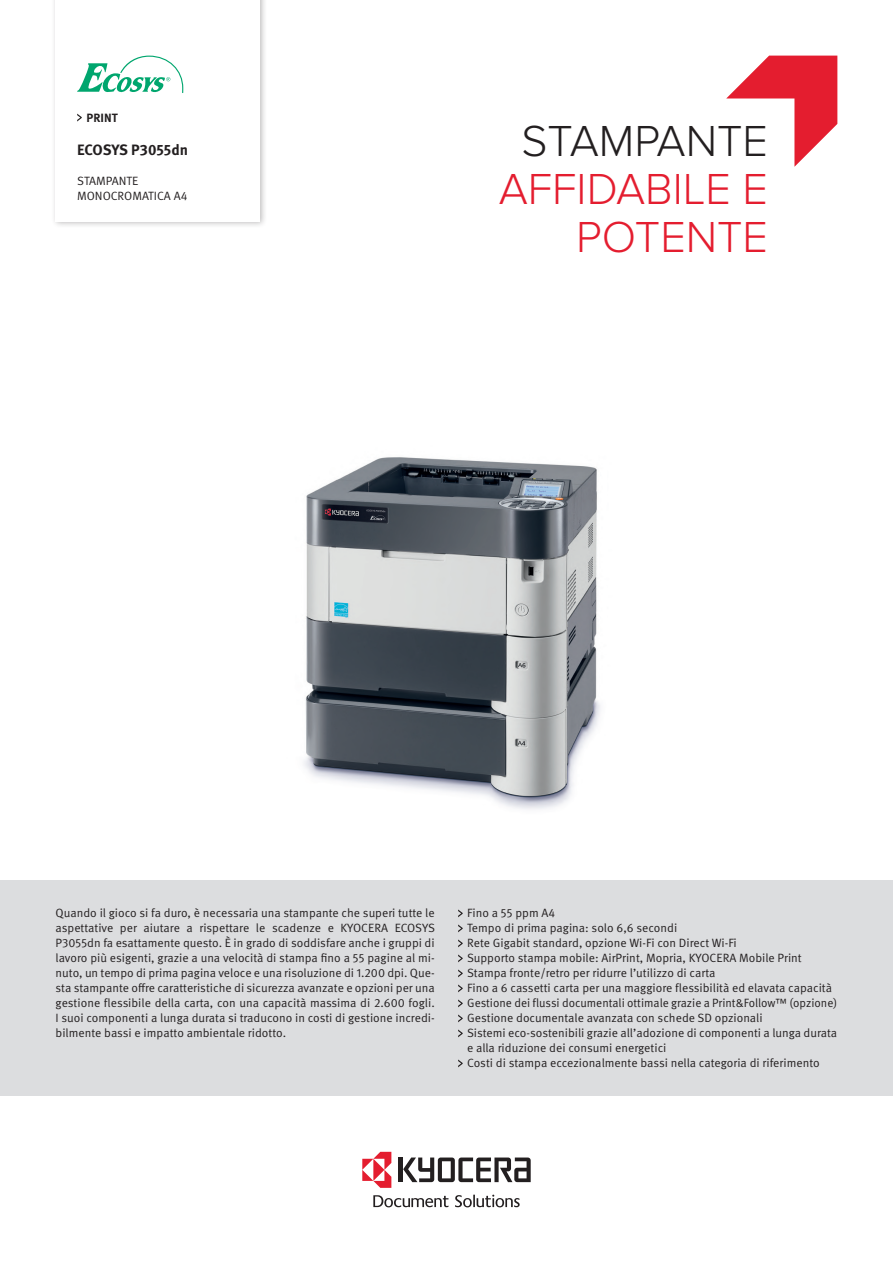
<style>
.page{position:relative;width:893px;height:1263px;background:#fff}
.page>*{position:absolute;margin:0;border:0;box-sizing:border-box;transform-origin:0 0}
.Headline{font:300 45px "Proxima Nova";color:#e41d2f}
.Headline-2{font:300 45px "Proxima Nova";color:#231f20}
.t1{font:700 15px "Meta Pro";color:#231f20}
.Bodycopy{font:12px/15px "Meta Pro Norm";color:#231f20}
.t2{font:700 12px "Meta Pro";color:#231f20}
</style>
<div class="page">
<img style="left:304px;top:457px;width:296px;height:353px">
<div style="left:0;top:880px;width:893px;height:216px;background:#dcdddf"></div>
<hr style="left:399px;top:1157px;width:4px;height:25px;background:#231f20">
<svg style="left:403px;top:1157px;width:128px;height:25px"></svg>
<svg style="left:362px;top:1152px;width:29px;height:36px"></svg>
<svg style="left:455px;top:1195px;width:65px;height:12px"></svg>
<svg style="left:373px;top:1195px;width:75px;height:12px"></svg>
<div style="left:51px;top:0;width:216px;height:228px;background:#231f20;opacity:.3"></div>
<div style="left:56px;top:0;width:204px;height:222px;background:#fff"></div>
<svg style="left:77px;top:56px;width:106px;height:37px"></svg>
<svg style="left:726px;top:56px;width:111px;height:111px"></svg>
<svg style="left:458px;top:909px;width:5px;height:8px"></svg>
<svg style="left:458px;top:924px;width:5px;height:8px"></svg>
<svg style="left:458px;top:939px;width:5px;height:8px"></svg>
<svg style="left:458px;top:954px;width:5px;height:8px"></svg>
<svg style="left:458px;top:969px;width:5px;height:8px"></svg>
<svg style="left:458px;top:984px;width:5px;height:8px"></svg>
<svg style="left:458px;top:999px;width:5px;height:8px"></svg>
<svg style="left:458px;top:1014px;width:5px;height:8px"></svg>
<svg style="left:458px;top:1029px;width:5px;height:8px"></svg>
<svg style="left:458px;top:1059px;width:5px;height:8px"></svg>
<svg style="left:77px;top:114px;width:5px;height:8px"></svg>
<p class="t2" style="left:87px;top:108px;width:33px">PRINT</p>
<p class="t1" style="left:77px;top:138px;width:112px">ECOSYS P3055dn</p>
<p class="Bodycopy" style="left:77px;top:172px;width:112px">STAMPANTE<br>MONOCROMATICA A4</p>
<p class="Headline-2" style="left:521px;top:115px;width:248px">STAMPANTE</p>
<p class="Headline" style="left:499px;top:163px;width:271px">AFFIDABILE E</p>
<p class="Headline" style="left:576px;top:211px;width:193px">POTENTE</p>
<p class="Bodycopy" style="left:56px;top:905px;width:381px;text-align:justify">Quando il gioco si fa duro, è necessaria una stampante che superi tutte le aspettative per aiutare a rispettare le scadenze e KYOCERA ECOSYS P3055dn fa esattamente questo. È in grado di soddisfare anche i gruppi di lavoro più esigenti, grazie a una velocità di stampa fino a 55 pagine al mi&shy;nuto, un tempo di prima pagina veloce e una risoluzione di 1.200 dpi. Que&shy;sta stampante offre caratteristiche di sicurezza avanzate e opzioni per una gestione flessibile della carta, con una capacità massima di 2.600 fogli.<br>I suoi componenti a lunga durata si traducono in costi di gestione incredi&shy;bilmente bassi e impatto ambientale ridotto.</p>
<p class="Bodycopy" style="left:467px;top:905px;width:90px">Fino a 55 ppm A4</p>
<p class="Bodycopy" style="left:467px;top:920px;width:212px">Tempo di prima pagina: solo 6,6 secondi</p>
<p class="Bodycopy" style="left:467px;top:935px;width:271px">Rete Gigabit standard, opzione Wi-Fi con Direct Wi-Fi</p>
<p class="Bodycopy" style="left:467px;top:950px;width:336px">Supporto stampa mobile: AirPrint, Mopria, KYOCERA Mobile Print</p>
<p class="Bodycopy" style="left:467px;top:965px;width:250px">Stampa fronte/retro per ridurre l’utilizzo di carta</p>
<p class="Bodycopy" style="left:467px;top:980px;width:366px">Fino a 6 cassetti carta per una maggiore flessibilità ed elavata capacità</p>
<p class="Bodycopy" style="left:467px;top:995px;width:371px">Gestione dei flussi documentali ottimale grazie a Print&amp;Follow™ (opzione)</p>
<p class="Bodycopy" style="left:467px;top:1010px;width:297px">Gestione documentale avanzata con schede SD opzionali</p>
<p class="Bodycopy" style="left:467px;top:1025px;width:372px">Sistemi eco-sostenibili grazie all’adozione di componenti a lunga durata e alla riduzione dei consumi energetici</p>
<p class="Bodycopy" style="left:467px;top:1055px;width:354px">Costi di stampa eccezionalmente bassi nella categoria di riferimento</p>
</div>
